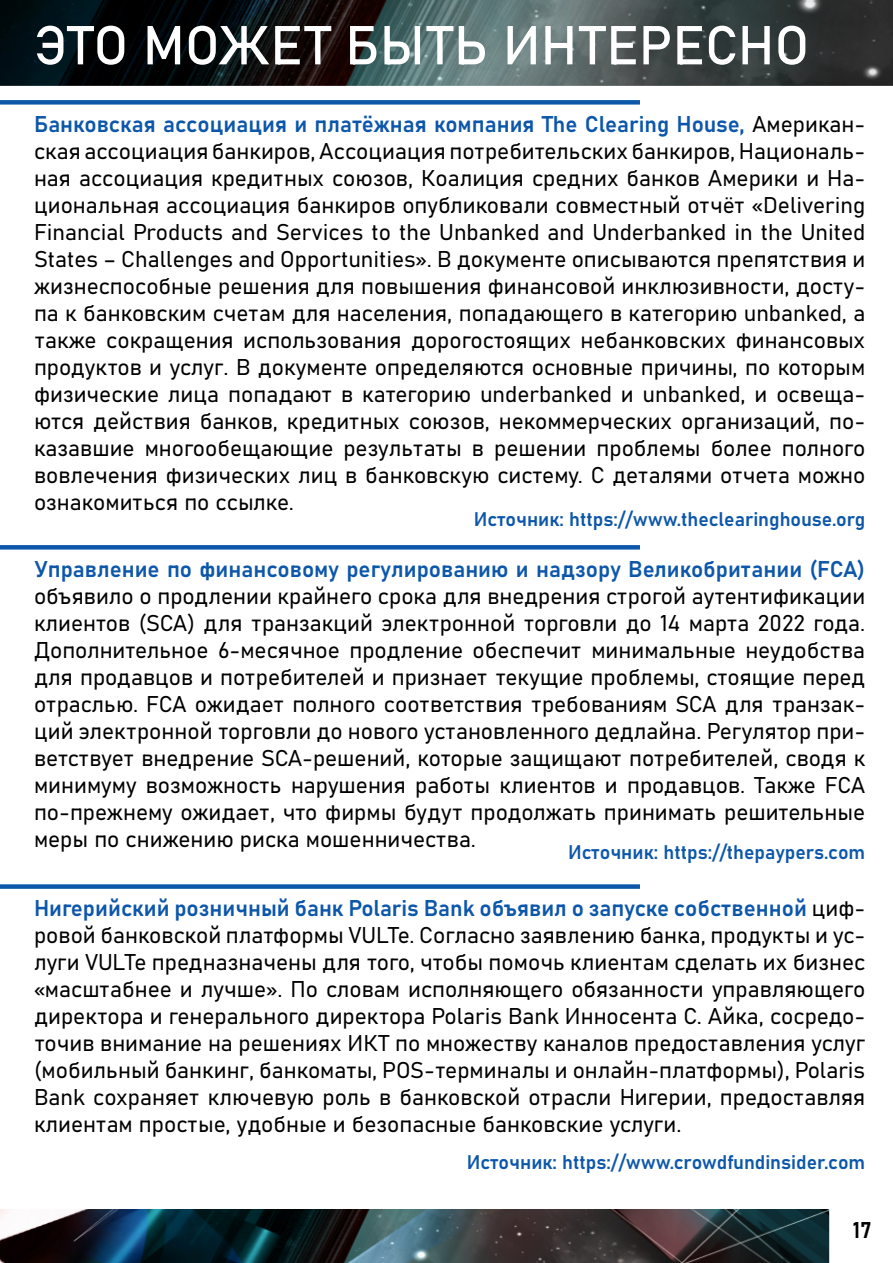
<style>
.page{position:relative;width:893px;height:1263px;background:#fff}
.page>*{position:absolute;margin:0;border:0;box-sizing:border-box;transform-origin:0 0}
.t1{font:54px "Bahnschrift";color:#fff}
.t2{font:22.5px/27px "Bahnschrift";color:#000;text-align:justify}
.t3{font:22.5px "Bahnschrift";color:#0d57ab}
.t4{font:19.5px "Bahnschrift";color:#0d57ab}
.s1{color:#0d57ab}
</style>
<div class="page">
<img style="left:0;top:0;width:893px;height:86px">
<img style="left:0;top:1209px;width:829px;height:54px">
<div style="left:0;top:100px;width:640px;height:5px;background:#0d57ab"></div>
<div style="left:0;top:545px;width:640px;height:5px;background:#0d57ab"></div>
<div style="left:0;top:884px;width:640px;height:5px;background:#0d57ab"></div>
<h1 class="t1" style="left:34px;top:4px;width:777px">ЭТО МОЖЕТ БЫТЬ ИНТЕРЕСНО</h1>
<p class="t2" style="left:34px;top:109px;width:833px"><span class="s1">Банковская ассоциация и платёжная компания The Clearing House,</span> Американ&shy;ская ассоциация банкиров, Ассоциация потребительских банкиров, Националь&shy;ная ассоциация кредитных союзов, Коалиция средних банков Америки и На&shy;циональная ассоциация банкиров опубликовали совместный отчёт «Delivering Financial Products and Services to the Unbanked and Underbanked in the United States – Challenges and Opportunities». В документе описываются препятствия и жизнеспособные решения для повышения финансовой инклюзивности, досту&shy;па к банковским счетам для населения, попадающего в категорию unbanked, а также сокращения использования дорогостоящих небанковских финансовых продуктов и услуг. В документе определяются основные причины, по которым физические лица попадают в категорию underbanked и unbanked, и освеща&shy;ются действия банков, кредитных союзов, некоммерческих организаций, по&shy;казавшие многообещающие результаты в решении проблемы более полного вовлечения физических лиц в банковскую систему. С деталями отчета можно ознакомиться по ссылке.</p>
<p class="t4" style="left:474px;top:505px;width:393px">Источник: https://www.theclearinghouse.org</p>
<p class="t3" style="left:34px;top:552px;width:833px">Управление по финансовому регулированию и надзору Великобритании (FCA)</p>
<p class="t2" style="left:34px;top:581px;width:833px">объявило о продлении крайнего срока для внедрения строгой аутентификации клиентов (SCA) для транзакций электронной торговли до 14 марта 2022 года.<br>Дополнительное 6-месячное продление обеспечит минимальные неудобства для продавцов и потребителей и признает текущие проблемы, стоящие перед отраслью. FCA ожидает полного соответствия требованиям SCA для транзак&shy;ций электронной торговли до нового установленного дедлайна. Регулятор при&shy;ветствует внедрение SCA-решений, которые защищают потребителей, сводя к минимуму возможность нарушения работы клиентов и продавцов. Также FCA по-прежнему ожидает, что фирмы будут продолжать принимать решительные меры по снижению риска мошенничества.</p>
<p class="t4" style="left:568px;top:838px;width:299px">Источник: https://thepaypers.com</p>
<p class="t2" style="left:34px;top:893px;width:833px"><span class="s1">Нигерийский розничный банк Polaris Bank объявил о запуске собственной</span> циф&shy;ровой банковской платформы VULTe. Согласно заявлению банка, продукты и ус&shy;луги VULTe предназначены для того, чтобы помочь клиентам сделать их бизнес «масштабнее и лучше». По словам исполняющего обязанности управляющего директора и генерального директора Polaris Bank Инносента С. Айка, сосредо&shy;точив внимание на решениях ИКТ по множеству каналов предоставления услуг (мобильный банкинг, банкоматы, POS-терминалы и онлайн-платформы), Polaris Bank сохраняет ключевую роль в банковской отрасли Нигерии, предоставляя клиентам простые, удобные и безопасные банковские услуги.</p>
<p class="t4" style="left:467px;top:1147px;width:400px">Источник: https://www.crowdfundinsider.com</p>
<p class="t2" style="left:853px;top:1215px;width:20px">17</p>
</div>
